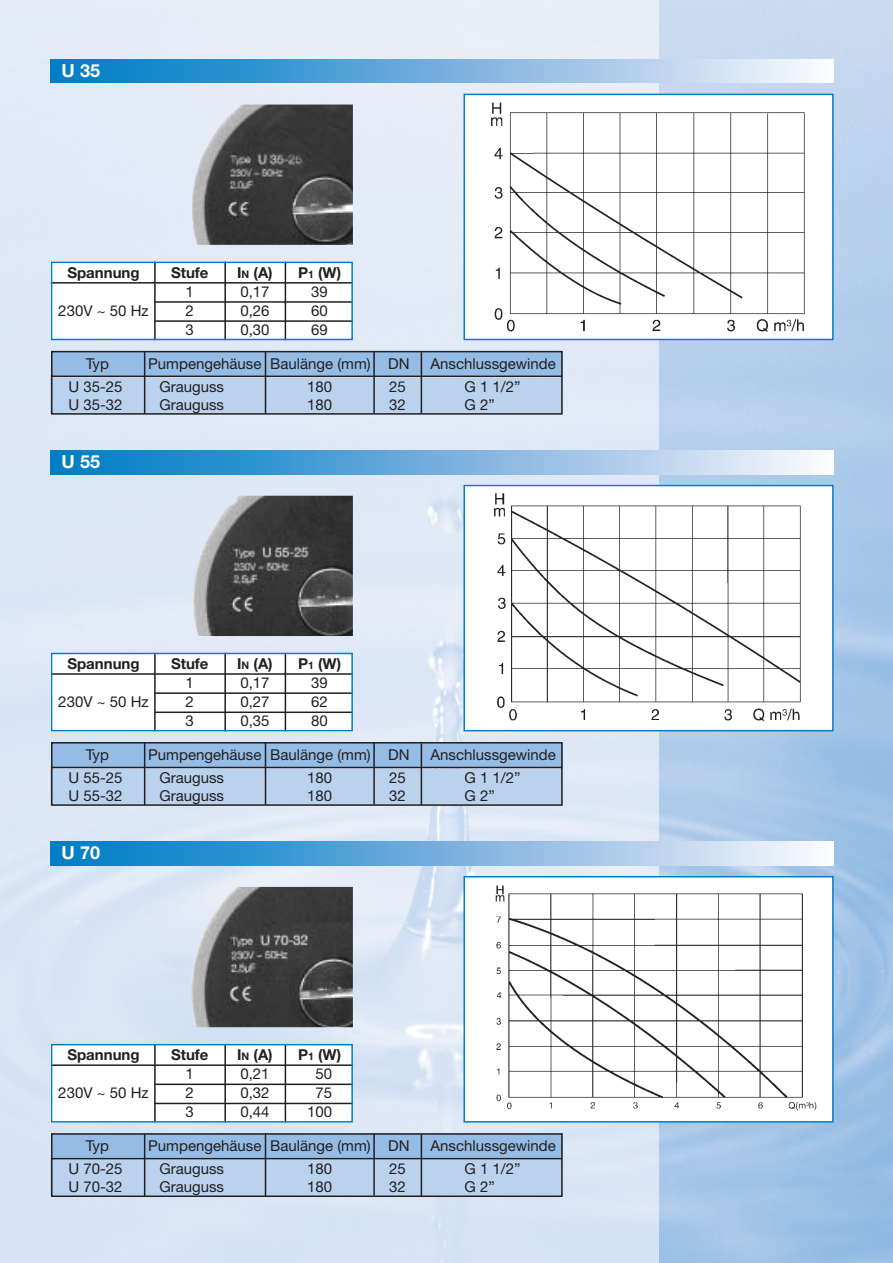
<style>
.page{position:relative;width:893px;height:1263px;background:#fff}
.page>*{position:absolute;margin:0;border:0;box-sizing:border-box;transform-origin:0 0}
.t1{font:700 18px "Helvetica Neue";color:#fff}
.t2{font:15px/19.2px "Helvetica Neue";color:#231f20}
.t3{font:700 15px "Helvetica Neue";color:#231f20}
.s1{font-weight:700}
.s2{font-weight:700;font-size:10.5px}
</style>
<div class="page">
<img style="left:0;top:0;width:659px;height:1263px">
<div style="left:51px;top:262px;width:302px;height:78px;background:#fff"></div>
<img style="left:659px;top:0;width:233px;height:1263px">
<div style="left:51px;top:60px;width:782px;height:23px;background:linear-gradient(to right,#0075c3,#f9f2fb)"></div>
<div style="left:464px;top:94px;width:368px;height:245px;background:#fff"></div>
<img style="left:491px;top:102px;width:313px;height:230px">
<div style="left:463px;top:94px;width:370px;height:246px;border:2px solid #007dc5"></div>
<hr style="left:51px;top:282px;width:302px;height:2px;background:#231f20">
<hr style="left:155px;top:301px;width:198px;height:2px;background:#231f20">
<hr style="left:155px;top:320px;width:198px;height:2px;background:#231f20">
<hr style="left:154px;top:262px;width:2px;height:78px;background:#231f20">
<hr style="left:224px;top:262px;width:2px;height:78px;background:#231f20">
<hr style="left:284px;top:262px;width:2px;height:78px;background:#231f20">
<div style="left:51px;top:262px;width:302px;height:78px;border:2px solid #007dc5"></div>
<svg style="left:49px;top:350px;width:514px;height:65px;background:#a0bbd8"></svg>
<img style="left:192px;top:105px;width:161px;height:140px">
<div style="left:51px;top:653px;width:302px;height:78px;background:#fff"></div>
<div style="left:51px;top:451px;width:782px;height:23px;background:linear-gradient(to right,#0075c3,#f9f2fb)"></div>
<div style="left:464px;top:486px;width:368px;height:245px;background:#fff"></div>
<img style="left:494px;top:493px;width:306px;height:228px">
<div style="left:463px;top:485px;width:370px;height:246px;border:2px solid #007dc5"></div>
<hr style="left:51px;top:673px;width:302px;height:2px;background:#231f20">
<hr style="left:155px;top:692px;width:198px;height:2px;background:#231f20">
<hr style="left:155px;top:712px;width:198px;height:1px;background:#231f20">
<hr style="left:154px;top:653px;width:2px;height:78px;background:#231f20">
<hr style="left:224px;top:653px;width:2px;height:78px;background:#231f20">
<hr style="left:284px;top:653px;width:2px;height:78px;background:#231f20">
<div style="left:51px;top:653px;width:302px;height:78px;border:2px solid #007dc5"></div>
<svg style="left:49px;top:741px;width:514px;height:66px;background:#a1bcd8"></svg>
<div style="left:51px;top:1044px;width:302px;height:79px;background:#fff"></div>
<div style="left:51px;top:842px;width:782px;height:23px;background:linear-gradient(to right,#0075c3,#f9f2fb)"></div>
<div style="left:464px;top:877px;width:368px;height:245px;background:#fff"></div>
<img style="left:495px;top:885px;width:321px;height:225px">
<div style="left:463px;top:876px;width:370px;height:247px;border:2px solid #007dc5"></div>
<hr style="left:51px;top:1064px;width:302px;height:2px;background:#231f20">
<hr style="left:155px;top:1084px;width:198px;height:1px;background:#231f20">
<hr style="left:155px;top:1103px;width:198px;height:1px;background:#231f20">
<hr style="left:154px;top:1044px;width:2px;height:79px;background:#231f20">
<hr style="left:224px;top:1044px;width:2px;height:79px;background:#231f20">
<hr style="left:285px;top:1044px;width:1px;height:79px;background:#231f20">
<div style="left:51px;top:1044px;width:302px;height:79px;border:2px solid #007dc5"></div>
<svg style="left:49px;top:1132px;width:514px;height:66px;background:#a1bbd8"></svg>
<img style="left:193px;top:496px;width:160px;height:140px">
<img style="left:191px;top:887px;width:162px;height:140px">
<p class="t1" style="left:62px;top:64px;width:40px">U 35</p>
<p class="t3" style="left:67px;top:267px;width:74px">Spannung</p>
<p class="t2" style="left:58px;top:302px;width:92px">230V ~ 50 Hz</p>
<p class="t3" style="left:171px;top:267px;width:39px">Stufe</p>
<p class="t2" style="left:185px;top:283px;width:10px;text-align:justify">1<br>2<br>3</p>
<p class="t2" style="left:237px;top:264px;width:37px"><span class="s1">I</span><span class="s2">N</span> <span class="s1">(A)<br></span>0,17<br>0,26<br>0,30</p>
<p class="t2" style="left:298px;top:264px;width:45px;text-align:center"><span class="s1">P</span><span class="s2">1</span> <span class="s1">(W)<br></span>39<br>60<br>69</p>
<p class="t2" style="left:86px;top:356px;width:25px">Typ</p>
<p class="t2" style="left:148px;top:356px;width:263px">Pumpengehäuse Baulänge (mm) DN</p>
<p class="t2" style="left:430px;top:356px;width:127px">Anschlussgewinde</p>
<p class="t2" style="left:68px;top:379px;width:56px;line-height:18px">U 35-25<br>U 35-32</p>
<p class="t1" style="left:62px;top:455px;width:40px">U 55</p>
<p class="t2" style="left:159px;top:379px;width:66px;line-height:18px">Grauguss<br>Grauguss</p>
<p class="t2" style="left:307px;top:379px;width:27px;line-height:18px">180<br>180</p>
<p class="t2" style="left:389px;top:379px;width:18px;line-height:18px">25<br>32</p>
<p class="t2" style="left:464px;top:379px;width:58px;line-height:18px">G 1 1/2”<br>G 2”</p>
<p class="t3" style="left:67px;top:658px;width:74px">Spannung</p>
<p class="t2" style="left:58px;top:694px;width:92px">230V ~ 50 Hz</p>
<p class="t3" style="left:171px;top:658px;width:39px">Stufe</p>
<p class="t2" style="left:185px;top:674px;width:10px;text-align:justify">1<br>2<br>3</p>
<p class="t2" style="left:237px;top:655px;width:37px"><span class="s1">I</span><span class="s2">N</span> <span class="s1">(A)<br></span>0,17<br>0,27<br>0,35</p>
<p class="t2" style="left:298px;top:655px;width:45px;text-align:center"><span class="s1">P</span><span class="s2">1</span> <span class="s1">(W)<br></span>39<br>62<br>80</p>
<p class="t2" style="left:86px;top:747px;width:25px">Typ</p>
<p class="t2" style="left:148px;top:747px;width:263px">Pumpengehäuse Baulänge (mm) DN</p>
<p class="t2" style="left:430px;top:747px;width:127px">Anschlussgewinde</p>
<p class="t2" style="left:68px;top:770px;width:56px;line-height:18px">U 55-25<br>U 55-32</p>
<p class="t1" style="left:62px;top:847px;width:40px">U 70</p>
<p class="t2" style="left:159px;top:770px;width:66px;line-height:18px">Grauguss<br>Grauguss</p>
<p class="t2" style="left:307px;top:770px;width:27px;line-height:18px">180<br>180</p>
<p class="t2" style="left:389px;top:770px;width:18px;line-height:18px">25<br>32</p>
<p class="t2" style="left:464px;top:770px;width:58px;line-height:18px">G 1 1/2”<br>G 2”</p>
<p class="t3" style="left:67px;top:1049px;width:74px">Spannung</p>
<p class="t2" style="left:58px;top:1085px;width:92px">230V ~ 50 Hz</p>
<p class="t3" style="left:171px;top:1049px;width:39px">Stufe</p>
<p class="t2" style="left:185px;top:1066px;width:10px;text-align:justify">1<br>2<br>3</p>
<p class="t2" style="left:237px;top:1047px;width:37px"><span class="s1">I</span><span class="s2">N</span> <span class="s1">(A)<br></span>0,21<br>0,32<br>0,44</p>
<p class="t2" style="left:298px;top:1047px;width:45px;text-align:center"><span class="s1">P</span><span class="s2">1</span> <span class="s1">(W)<br></span>50<br>75<br>100</p>
<p class="t2" style="left:86px;top:1138px;width:25px">Typ</p>
<p class="t2" style="left:148px;top:1138px;width:263px">Pumpengehäuse Baulänge (mm) DN</p>
<p class="t2" style="left:430px;top:1138px;width:127px">Anschlussgewinde</p>
<p class="t2" style="left:68px;top:1161px;width:56px;line-height:18px">U 70-25<br>U 70-32</p>
<p class="t2" style="left:159px;top:1161px;width:66px;line-height:18px">Grauguss<br>Grauguss</p>
<p class="t2" style="left:307px;top:1161px;width:27px;line-height:18px">180<br>180</p>
<p class="t2" style="left:389px;top:1161px;width:18px;line-height:18px">25<br>32</p>
<p class="t2" style="left:464px;top:1161px;width:58px;line-height:18px">G 1 1/2”<br>G 2”</p>
</div>
